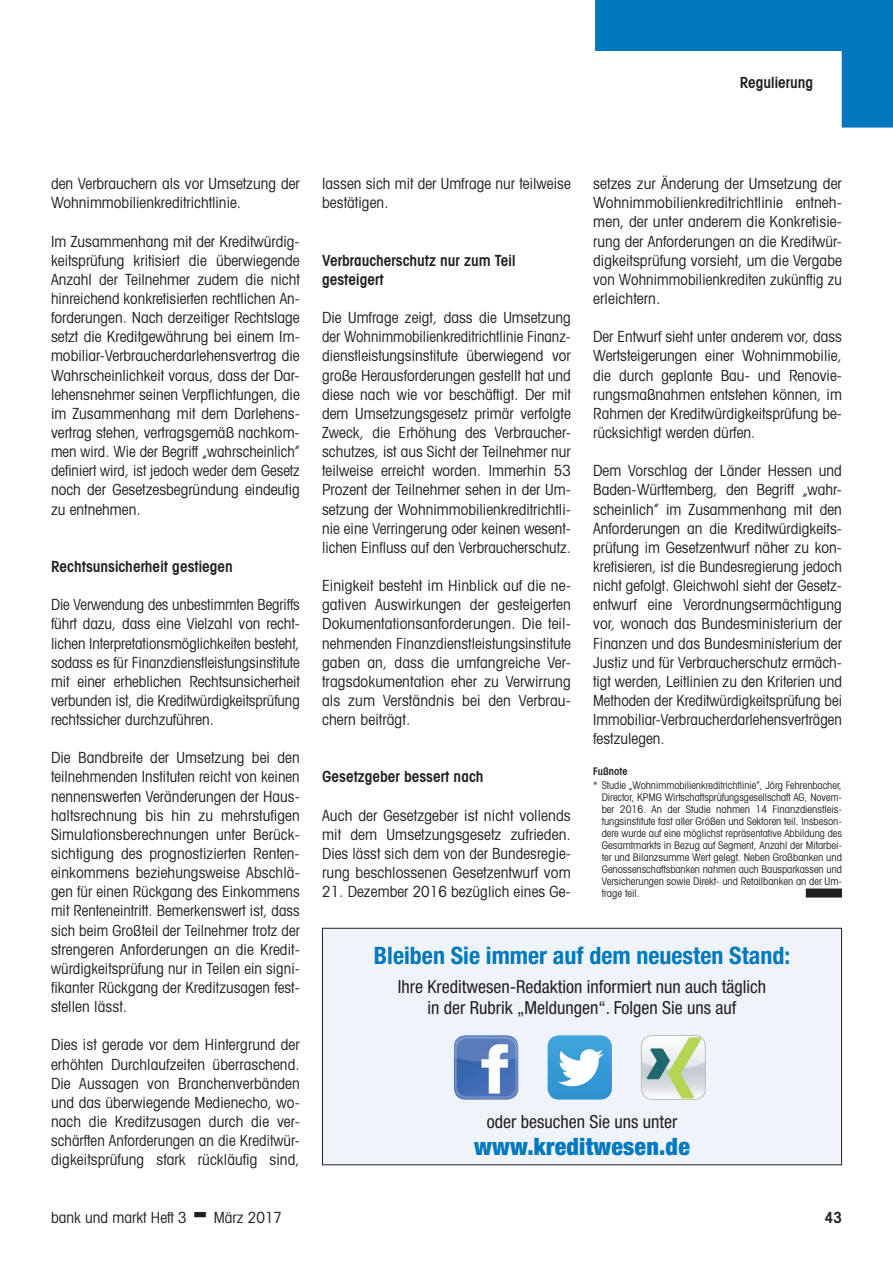
<style>
.page{position:relative;width:893px;height:1263px;background:#fff}
.page>*{position:absolute;margin:0;border:0;box-sizing:border-box;transform-origin:0 0}
.t1{font:700 condensed 24px "Helvetica Neue";color:#0078c0}
.t2{font:900 condensed 24px "Helvetica Neue";letter-spacing:.01em;color:#0078c0}
.t3{font:condensed 18px/21px "Helvetica Neue";color:#231f20;text-align:center}
.t4{font:condensed 15.3px/19.2px "Avant Garde";color:#231f20;text-align:justify}
.t5{font:condensed 15.3px/19.2px "Avant Garde";color:#231f20;text-align:justify;scale:.96 1}
.t6{font:600 condensed 15.3px/19.2px "Avant Garde";color:#231f20}
.t7{font:condensed 10.5px/12px "Avant Garde";color:#231f20;text-align:justify}
.t8{font:600 condensed 10.5px "Avant Garde";color:#231f20}
</style>
<div class="page">
<div style="left:806px;top:888px;width:36px;height:9px;background:#231f20"></div>
<div style="left:322px;top:928px;width:520px;height:237px;background:#eff4fa"></div>
<div style="left:322px;top:928px;width:520px;height:237px;border:1px solid #231f20"></div>
<img style="left:454px;top:1035px;width:64px;height:64px">
<img style="left:548px;top:1035px;width:64px;height:64px">
<img style="left:641px;top:1035px;width:65px;height:64px">
<div style="left:641px;top:1035px;width:65px;height:64px;border:1px solid #bcbdc0;border-radius:11px"></div>
<svg style="left:595px;top:0;width:298px;height:128px"></svg>
<p class="t6" style="left:740px;top:73px;width:75px">Regulierung</p>
<p class="t4" style="left:51px;top:174px;width:250px">den Verbrauchern als vor Umsetzung der<br>Wohnimmobilienkreditrichtlinie.</p>
<p class="t4" style="left:51px;top:231px;width:250px">Im Zusammenhang mit der Kreditwürdig&shy;keitsprüfung kritisiert die überwiegende Anzahl der Teilnehmer zudem die nicht hinreichend konkretisierten rechtlichen An&shy;forderungen. Nach derzeitiger Rechtslage setzt die Kreditgewährung bei einem Im&shy;mobiliar-Verbraucherdarlehensvertrag die Wahrscheinlichkeit voraus, dass der Dar&shy;lehensnehmer seinen Verpflichtungen, die im Zusammenhang mit dem Darlehens&shy;vertrag stehen, vertragsgemäß nachkom&shy;men wird. Wie der Begriff „wahrscheinlich” definiert wird, ist jedoch weder dem Gesetz noch der Gesetzesbegründung eindeutig zu entnehmen.</p>
<p class="t6" style="left:51px;top:557px;width:183px">Rechtsunsicherheit gestiegen</p>
<p class="t5" style="left:51px;top:595px;width:261px">Die Verwendung des unbestimmten Begriffs führt dazu, dass eine Vielzahl von recht&shy;lichen Interpretationsmöglichkeiten besteht, sodass es für Finanzdienstleistungsinstitute mit einer erheblichen Rechtsunsicherheit verbunden ist, die Kreditwürdigkeitsprüfung rechtssicher durchzuführen.</p>
<p class="t4" style="left:51px;top:748px;width:250px">Die Bandbreite der Umsetzung bei den teilnehmenden Instituten reicht von keinen nennenswerten Veränderungen der Haus&shy;haltsrechnung bis hin zu mehrstufigen Simulationsberechnungen unter Berück&shy;sichtigung des prognostizierten Renten&shy;einkommens beziehungsweise Abschlä&shy;gen für einen Rückgang des Einkommens mit Renteneintritt. Bemerkenswert ist, dass sich beim Großteil der Teilnehmer trotz der strengeren Anforderungen an die Kredit&shy;würdigkeitsprüfung nur in Teilen ein signi&shy;fikanter Rückgang der Kreditzusagen fest&shy;stellen lässt.</p>
<p class="t4" style="left:51px;top:1035px;width:250px">Dies ist gerade vor dem Hintergrund der erhöhten Durchlaufzeiten überraschend.<br>Die Aussagen von Branchenverbänden und das überwiegende Medienecho, wo&shy;nach die Kreditzusagen durch die ver&shy;schärften Anforderungen an die Kreditwür&shy;digkeitsprüfung stark rückläufig sind,</p>
<p class="t4" style="left:322px;top:174px;width:250px">lassen sich mit der Umfrage nur teilweise bestätigen.</p>
<p class="t6" style="left:322px;top:250px;width:195px">Verbraucherschutz nur zum Teil gesteigert</p>
<p class="t4" style="left:322px;top:308px;width:250px">Die Umfrage zeigt, dass die Umsetzung der Wohnimmobilienkreditrichtlinie Finanz&shy;dienstleistungsinstitute überwiegend vor große Herausforderungen gestellt hat und diese nach wie vor beschäftigt. Der mit dem Umsetzungsgesetz primär verfolgte Zweck, die Erhöhung des Verbraucher&shy;schutzes, ist aus Sicht der Teilnehmer nur teilweise erreicht worden. Immerhin 53<br>Prozent der Teilnehmer sehen in der Um&shy;setzung der Wohnimmobilienkreditrichtli&shy;nie eine Verringerung oder keinen wesent&shy;lichen Einfluss auf den Verbraucherschutz.</p>
<p class="t4" style="left:322px;top:576px;width:250px">Einigkeit besteht im Hinblick auf die ne&shy;gativen Auswirkungen der gesteigerten Dokumentationsanforderungen. Die teil&shy;nehmenden Finanzdienstleistungsinstitute gaben an, dass die umfangreiche Ver&shy;tragsdokumentation eher zu Verwirrung als zum Verständnis bei den Verbrau&shy;chern beiträgt.</p>
<p class="t6" style="left:322px;top:767px;width:163px">Gesetzgeber bessert nach</p>
<p class="t4" style="left:322px;top:805px;width:250px">Auch der Gesetzgeber ist nicht vollends mit dem Umsetzungsgesetz zufrieden.<br>Dies lässt sich dem von der Bundesregie&shy;rung beschlossenen Gesetzentwurf vom</p>
<p class="t4" style="left:322px;top:882px;width:250px">21. Dezember 2016 bezüglich eines Ge-</p>
<p class="t4" style="left:593px;top:174px;width:250px">setzes zur Änderung der Umsetzung der Wohnimmobilienkreditrichtlinie entneh&shy;men, der unter anderem die Konkretisie&shy;rung der Anforderungen an die Kreditwür&shy;digkeitsprüfung vorsieht, um die Vergabe von Wohnimmobilienkrediten zukünftig zu erleichtern.</p>
<p class="t4" style="left:593px;top:327px;width:250px">Der Entwurf sieht unter anderem vor, dass Wertsteigerungen einer Wohnimmobilie, die durch geplante Bau- und Renovie&shy;rungsmaßnahmen entstehen können, im Rahmen der Kreditwürdigkeitsprüfung be&shy;rücksichtigt werden dürfen.</p>
<p class="t4" style="left:593px;top:461px;width:250px">Dem Vorschlag der Länder Hessen und Baden-Württemberg, den Begriff „wahr&shy;scheinlich” im Zusammenhang mit den Anforderungen an die Kreditwürdigkeits&shy;prüfung im Gesetzentwurf näher zu kon&shy;kretisieren, ist die Bundesregierung jedoch nicht gefolgt. Gleichwohl sieht der Gesetz&shy;entwurf eine Verordnungsermächtigung vor, wonach das Bundesministerium der Finanzen und das Bundesministerium der Justiz und für Verbraucherschutz ermäch&shy;tigt werden, Leitlinien zu den Kriterien und Methoden der Kreditwürdigkeitsprüfung bei Immobiliar-Verbraucherdarlehensverträgen festzulegen.</p>
<p class="t8" style="left:593px;top:765px;width:36px">Fußnote</p>
<p class="t7" style="left:602px;top:779px;width:242px;text-indent:-9px">* Studie „Wohnimmobilienkreditrichtlinie”, Jörg Fehrenbacher, Director, KPMG Wirtschaftsprüfungsgesellschaft AG, Novem&shy;ber 2016. An der Studie nahmen 14 Finanzdienstleis&shy;tungsinstitute fast aller Größen und Sektoren teil. Insbeson&shy;dere wurde auf eine möglichst repräsentative Abbildung des Gesamtmarkts in Bezug auf Segment, Anzahl der Mitarbei&shy;ter und Bilanzsumme Wert gelegt. Neben Großbanken und Genossenschaftsbanken nahmen auch Bausparkassen und Versicherungen sowie Direkt- und Retailbanken an der Um&shy;frage teil.</p>
<h1 class="t1" style="left:374px;top:940px;width:418px">Bleiben Sie immer auf dem neuesten Stand:</h1>
<p class="t3" style="left:398px;top:976px;width:370px">Ihre Kreditwesen-Redaktion informiert nun auch täglich in der Rubrik „Meldungen“. Folgen Sie uns auf</p>
<p class="t3" style="left:487px;top:1111px;width:192px">oder besuchen Sie uns unter</p>
<h1 class="t2" style="left:474px;top:1132px;width:217px">www.kreditwesen.de</h1>
<p class="t4" style="left:51px;top:1207px;width:137px">bank und markt Heft 3</p>
<p class="t4" style="left:214px;top:1207px;width:70px">März 2017</p>
<p class="t6" style="left:825px;top:1207px;width:19px">43</p>
</div>
